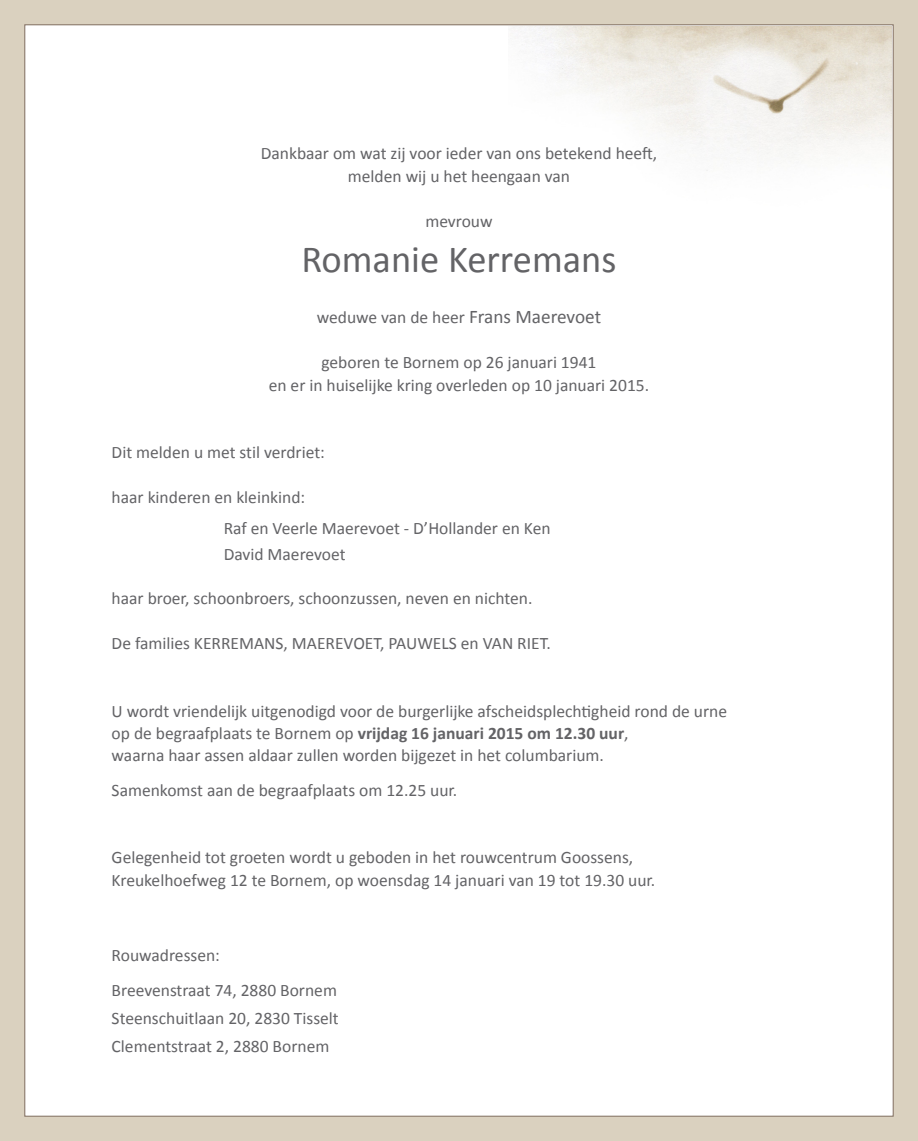
<style>
.page{position:relative;width:918px;height:1141px;background:#dad1bf}
.page>*{position:absolute;margin:0;border:0;box-sizing:border-box;transform-origin:0 0}
.t1{font:38.5px "Calibri";color:#636366}
.t2{font:17.5px "Calibri";color:#636366}
.t3{font:700 17.5px "Calibri";color:#636366}
.s1{font-size:19.25px}
.s2{font-weight:400}
</style>
<div class="page">
<div style="left:24px;top:24px;width:869px;height:1093px;background:#fff;border:1px solid #7f6c5e"></div>
<img style="left:513px;top:26px;width:379px;height:182px">
<p class="t2" style="left:261px;top:143px;width:398px">Dankbaar om wat zij voor ieder van ons betekend heeft,</p>
<p class="t2" style="left:348px;top:165px;width:224px">melden wij u het heengaan van</p>
<p class="t2" style="left:425px;top:210px;width:69px">mevrouw</p>
<p class="t1" style="left:301px;top:234px;width:316px">Romanie Kerremans</p>
<p class="t2" style="left:317px;top:307px;width:286px">weduwe van de heer <span class="s1">Frans Maerevoet</span></p>
<p class="t2" style="left:321px;top:351px;width:276px">geboren te Bornem op 26 januari 1941</p>
<p class="t2" style="left:269px;top:374px;width:382px">en er in huiselijke kring overleden op 10 januari 2015.</p>
<p class="t2" style="left:112px;top:441px;width:215px">Dit melden u met stil verdriet:</p>
<p class="t2" style="left:112px;top:486px;width:195px">haar kinderen en kleinkind:</p>
<p class="t2" style="left:224px;top:517px;width:328px">Raf en Veerle Maerevoet - D’Hollander en Ken</p>
<p class="t2" style="left:224px;top:543px;width:123px">David Maerevoet</p>
<p class="t2" style="left:112px;top:588px;width:422px">haar broer, schoonbroers, schoonzussen, neven en nichten.</p>
<p class="t2" style="left:112px;top:632px;width:441px">De families KERREMANS, MAEREVOET, PAUWELS en VAN RIET.</p>
<p class="t2" style="left:112px;top:700px;width:617px">U wordt vriendelijk uitgenodigd voor de burgerlijke afscheidsplechtigheid rond de urne</p>
<p class="t3" style="left:112px;top:722px;width:518px"><span class="s2">op de begraafplaats te Bornem op</span> vrijdag 16 januari 2015 om 12.30 uur<span class="s2">,</span></p>
<p class="t2" style="left:112px;top:745px;width:494px">waarna haar assen aldaar zullen worden bijgezet in het columbarium.</p>
<p class="t2" style="left:112px;top:779px;width:347px">Samenkomst aan de begraafplaats om 12.25 uur.</p>
<p class="t2" style="left:112px;top:846px;width:523px">Gelegenheid tot groeten wordt u geboden in het rouwcentrum Goossens,</p>
<p class="t2" style="left:112px;top:869px;width:545px">Kreukelhoefweg 12 te Bornem, op woensdag 14 januari van 19 tot 19.30 uur.</p>
<p class="t2" style="left:112px;top:944px;width:110px">Rouwadressen:</p>
<p class="t2" style="left:112px;top:979px;width:227px">Breevenstraat 74, 2880 Bornem</p>
<p class="t2" style="left:112px;top:1007px;width:229px">Steenschuitlaan 20, 2830 Tisselt</p>
<p class="t2" style="left:112px;top:1035px;width:219px">Clementstraat 2, 2880 Bornem</p>
</div>
